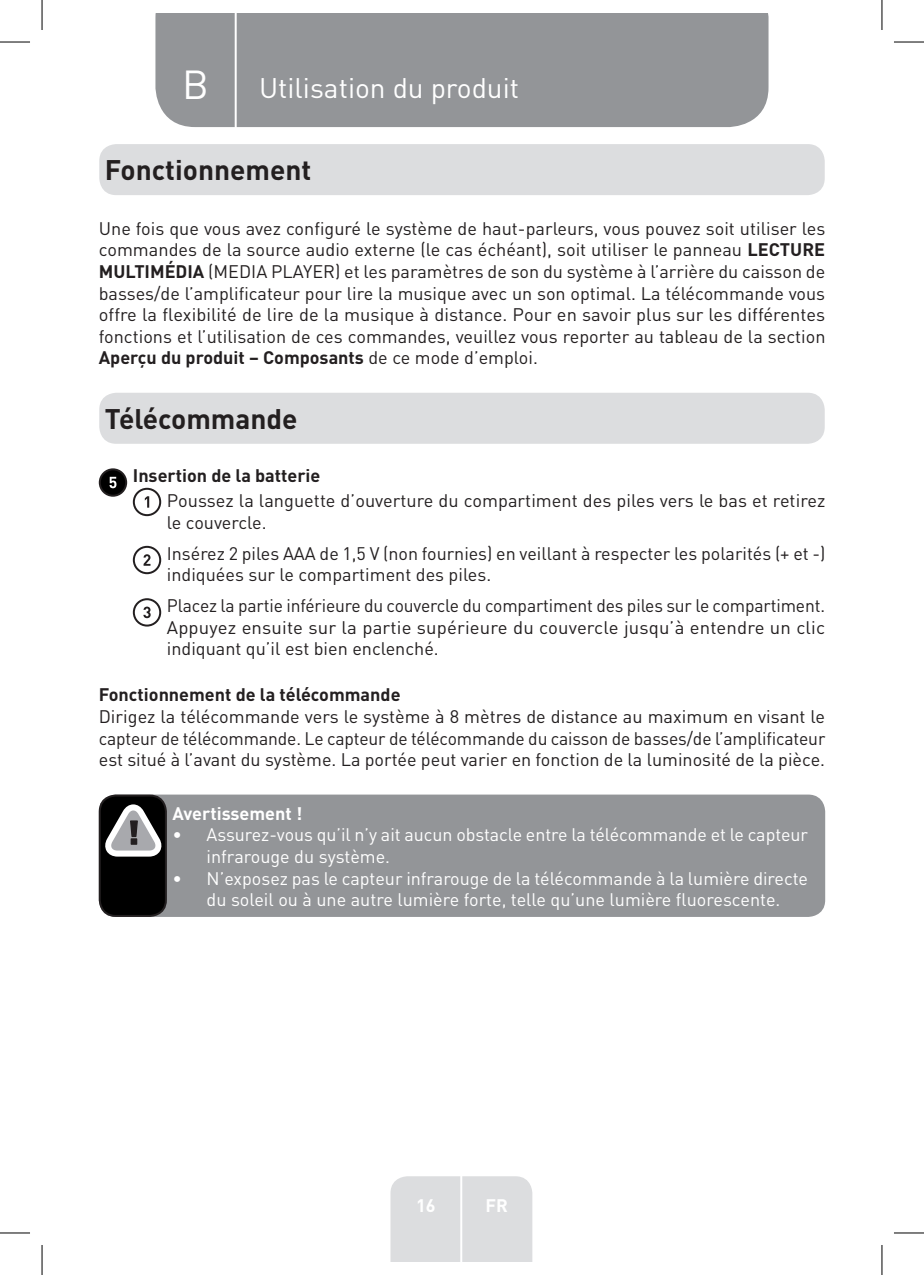
<style>
.page{position:relative;width:924px;height:1275px;background:#fff}
.page>*{position:absolute;margin:0;border:0;box-sizing:border-box;transform-origin:0 0}
.t1{font:40px "DIN Pro";color:#fff}
.Headline-01{font:700 28px "DIN Pro";color:#231f20}
.TitreGauche__gabarit{font:28px "DIN Pro";color:#fff}
.Body{font:18px/21.6px "DIN Pro";color:#231f20;text-align:justify}
.t2{font:18px/21.6px "DIN Pro";color:#fff}
.Headline-02_SB{font:700 18px "DIN Pro";color:#231f20}
.White_Text{font:700 18px "DIN Pro";color:#fff}
.s1{font-weight:700}
</style>
<div class="page">
<div style="left:155px;top:14px;width:613px;height:113px;background:#939598"></div>
<div style="left:390px;top:1176px;width:142px;height:85px;background:#dcdddf"></div>
<hr style="left:460px;top:1153px;width:2px;height:108px;background:#fff">
<hr style="left:234px;top:14px;width:2px;height:116px;background:#fff">
<div style="left:99px;top:144px;width:725px;height:51px;background:#dcdddf;border-radius:17px"></div>
<div style="left:99px;top:393px;width:725px;height:51px;background:#dcdddf;border-radius:17px"></div>
<div style="left:100px;top:469px;width:26px;height:27px;background:#000;border-radius:50%"></div>
<div style="left:99px;top:468px;width:28px;height:29px;border:2px solid #231f20;border-radius:50%"></div>
<svg style="left:109px;top:477px;width:7px;height:11px"></svg>
<div style="left:133px;top:488px;width:28px;height:28px;border:2px solid #231f20;border-radius:50%"></div>
<svg style="left:145px;top:496px;width:4px;height:11px"></svg>
<div style="left:133px;top:546px;width:28px;height:28px;border:2px solid #231f20;border-radius:50%"></div>
<svg style="left:143px;top:554px;width:7px;height:12px"></svg>
<div style="left:133px;top:598px;width:28px;height:28px;border:2px solid #231f20;border-radius:50%"></div>
<svg style="left:143px;top:606px;width:8px;height:12px"></svg>
<div style="left:99px;top:794px;width:725px;height:123px;background:#939598;border-radius:17px"></div>
<div style="left:100px;top:795px;width:66px;height:121px;background:#000;border-radius:16px"></div>
<div style="left:99px;top:794px;width:68px;height:123px;border:2px solid #231f20;border-radius:16px"></div>
<svg style="left:105px;top:804px;width:57px;height:52px"></svg>
<hr style="left:0;top:42px;width:30px;height:1px;background:#000">
<hr style="left:893px;top:42px;width:30px;height:1px;background:#000">
<hr style="left:0;top:1232px;width:30px;height:1px;background:#000">
<hr style="left:893px;top:1232px;width:30px;height:1px;background:#000">
<hr style="left:42px;top:0;width:1px;height:30px;background:#000">
<hr style="left:42px;top:1245px;width:1px;height:30px;background:#000">
<hr style="left:881px;top:0;width:1px;height:30px;background:#000">
<hr style="left:881px;top:1245px;width:1px;height:30px;background:#000">
<p class="t1" style="left:182px;top:57px;width:28px">B</p>
<p class="TitreGauche__gabarit" style="left:259px;top:69px;width:261px">Utilisation du produit</p>
<p class="Headline-01" style="left:105px;top:151px;width:208px">Fonctionnement</p>
<p class="Body" style="left:99px;top:217px;width:728px">Une fois que vous avez configuré le système de haut-parleurs, vous pouvez soit utiliser les commandes de la source audio externe (le cas échéant), soit utiliser le panneau <span class="s1">LECTURE MULTIMÉDIA</span> (MEDIA PLAYER) et les paramètres de son du système à l’arrière du caisson de basses/de l’amplificateur pour lire la musique avec un son optimal. La télécommande vous offre la flexibilité de lire de la musique à distance. Pour en savoir plus sur les différentes fonctions et l’utilisation de ces commandes, veuillez vous reporter au tableau de la section <span class="s1">Aperçu du produit – Composants</span> de ce mode d’emploi.</p>
<p class="Headline-01" style="left:105px;top:400px;width:194px">Télécommande</p>
<p class="Headline-02_SB" style="left:133px;top:463px;width:189px">Insertion de la batterie</p>
<p class="Body" style="left:167px;top:489px;width:659px">Poussez la languette d’ouverture du compartiment des piles vers le bas et retirez le couvercle.</p>
<p class="Body" style="left:167px;top:541px;width:659px">Insérez 2 piles AAA de 1,5 V (non fournies) en veillant à respecter les polarités (+ et -) indiquées sur le compartiment des piles.</p>
<p class="Body" style="left:167px;top:594px;width:659px">Placez la partie inférieure du couvercle du compartiment des piles sur le compartiment.<br>Appuyez ensuite sur la partie supérieure du couvercle jusqu’à entendre un clic indiquant qu’il est bien enclenché.</p>
<p class="Headline-02_SB" style="left:99px;top:682px;width:303px">Fonctionnement de la télécommande</p>
<p class="Body" style="left:99px;top:705px;width:727px">Dirigez la télécommande vers le système à 8 mètres de distance au maximum en visant le capteur de télécommande. Le capteur de télécommande du caisson de basses/de l’amplificateur est situé à l’avant du système. La portée peut varier en fonction de la luminosité de la pièce.</p>
<p class="White_Text" style="left:172px;top:801px;width:131px">Avertissement !</p>
<p class="t2" style="left:206px;top:823px;width:602px;text-indent:-34px">• Assurez-vous qu’il n’y ait aucun obstacle entre la télécommande et le capteur infrarouge du système.</p>
<p class="t2" style="left:172px;top:866px;width:636px;text-align:center">• N’exposez pas le capteur infrarouge de la télécommande à la lumière directe du soleil ou à une autre lumière forte, telle qu’une lumière fluorescente.</p>
<p class="White_Text" style="left:416px;top:1192px;width:21px">16</p>
<p class="White_Text" style="left:485px;top:1192px;width:24px">FR</p>
</div>
